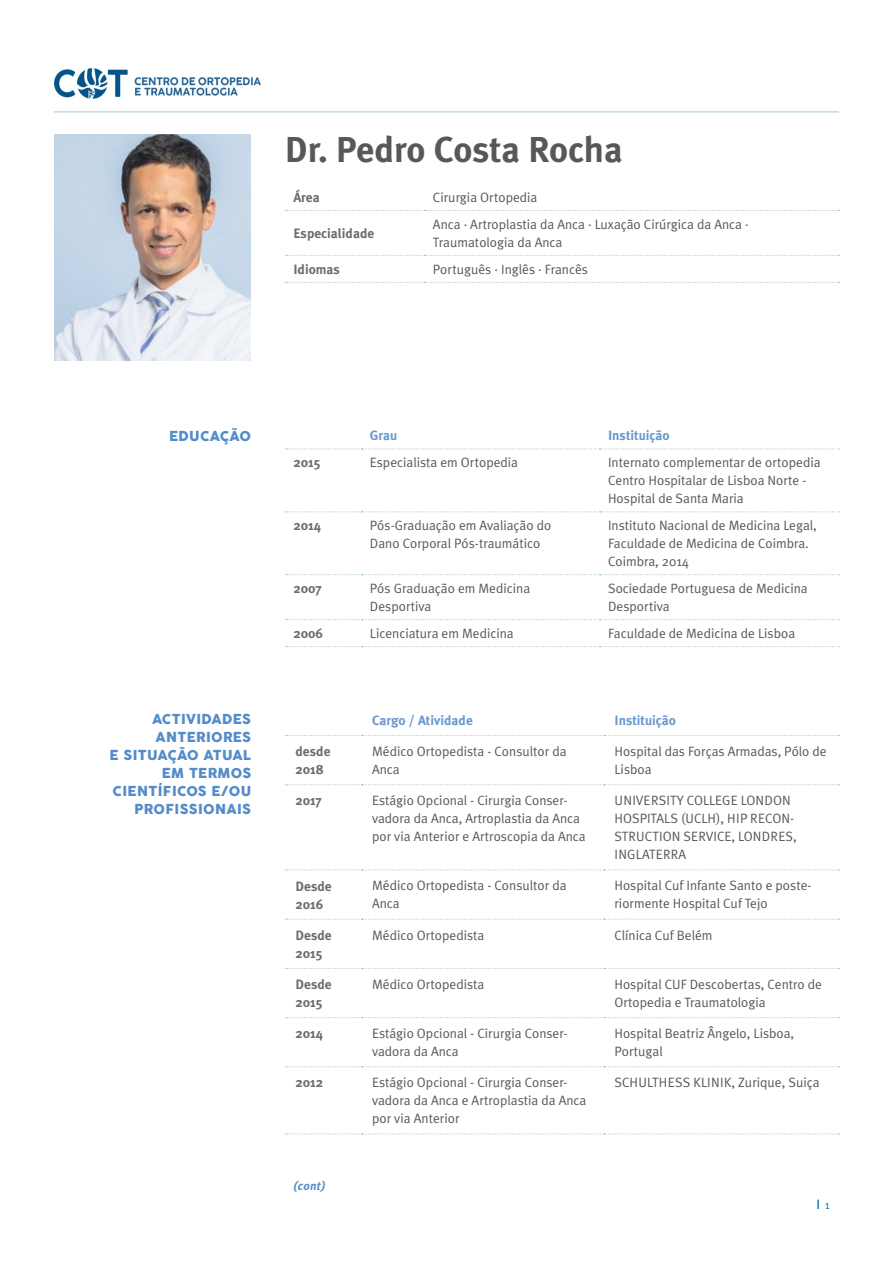
<style>
.page{position:relative;width:893px;height:1263px;background:#fff}
.page>*{position:absolute;margin:0;border:0;box-sizing:border-box;transform-origin:0 0}
.t1{font:700 36px "Meta Plus";color:#57585a}
.t2{font:13.5px/18px "Meta Plus Normal";color:#57585a}
.t3{font:700 13.5px/18px "Meta Plus";color:#6c6d70}
.t4{font:13.5px/18px "Cocogoose";letter-spacing:.025em;color:#548cc9;text-align:right}
.t5{font:700 13.5px "Meta Plus";color:#6997cf}
.t6{font:italic 700 12px "Meta Plus";color:#548cc9}
.t7{font:12px "Meta Plus Normal";color:#177ac0}
</style>
<div class="page">
<svg style="left:817px;top:1199px;width:2px;height:10px"></svg>
<img style="left:54px;top:68px;width:207px;height:31px">
<hr style="left:54px;top:112px;width:785px;height:1px;background:#a8c5d7">
<img style="left:54px;top:135px;width:197px;height:226px">
<svg style="left:285px;top:210px;width:554px;height:1px"></svg>
<svg style="left:285px;top:255px;width:554px;height:1px"></svg>
<svg style="left:285px;top:282px;width:554px;height:1px"></svg>
<svg style="left:285px;top:448px;width:554px;height:1px"></svg>
<svg style="left:285px;top:511px;width:554px;height:1px"></svg>
<svg style="left:285px;top:574px;width:554px;height:1px"></svg>
<svg style="left:285px;top:619px;width:554px;height:1px"></svg>
<svg style="left:285px;top:646px;width:554px;height:1px"></svg>
<svg style="left:285px;top:735px;width:554px;height:1px"></svg>
<svg style="left:285px;top:784px;width:554px;height:1px"></svg>
<svg style="left:285px;top:869px;width:554px;height:1px"></svg>
<svg style="left:285px;top:918px;width:554px;height:2px"></svg>
<svg style="left:285px;top:968px;width:554px;height:1px"></svg>
<svg style="left:285px;top:1017px;width:554px;height:1px"></svg>
<svg style="left:285px;top:1066px;width:554px;height:1px"></svg>
<svg style="left:285px;top:1133px;width:554px;height:1px"></svg>
<p class="t1" style="left:285px;top:129px;width:339px">Dr. Pedro Costa Rocha</p>
<p class="t3" style="left:293px;top:188px;width:28px">Área</p>
<p class="t2" style="left:433px;top:188px;width:106px">Cirurgia Ortopedia</p>
<p class="t3" style="left:293px;top:224px;width:82px">Especialidade</p>
<p class="t2" style="left:433px;top:215px;width:317px">Anca ∙ Artroplastia da Anca ∙ Luxação Cirúrgica da Anca ∙</p>
<p class="t2" style="left:433px;top:233px;width:131px">Traumatologia da Anca</p>
<p class="t3" style="left:293px;top:260px;width:48px">Idiomas</p>
<p class="t2" style="left:433px;top:260px;width:156px">Português ∙ Inglês ∙ Francês</p>
<p class="t4" style="left:169px;top:428px;width:83px">EDUCAÇÃO</p>
<p class="t4" style="left:152px;top:711px;width:101px">ACTIVIDADES</p>
<p class="t4" style="left:155px;top:729px;width:97px">ANTERIORES</p>
<p class="t4" style="left:110px;top:747px;width:143px">E SITUAÇÃO ATUAL</p>
<p class="t4" style="left:113px;top:765px;width:140px">EM TERMOS<br>CIENTÍFICOS E/OU<br>PROFISSIONAIS</p>
<p class="t5" style="left:370px;top:428px;width:29px">Grau</p>
<p class="t5" style="left:608px;top:428px;width:63px">Instituição</p>
<p class="t3" style="left:293px;top:454px;width:28px">2015</p>
<p class="t2" style="left:370px;top:453px;width:150px">Especialista em Ortopedia</p>
<p class="t2" style="left:608px;top:453px;width:214px">Internato complementar de ortopedia</p>
<p class="t2" style="left:608px;top:471px;width:200px">Centro Hospitalar de Lisboa Norte -<br>Hospital de Santa Maria</p>
<p class="t3" style="left:293px;top:517px;width:29px">2014</p>
<p class="t2" style="left:370px;top:516px;width:183px">Pós-Graduação em Avaliação do<br>Dano Corporal Pós-traumático</p>
<p class="t2" style="left:608px;top:516px;width:210px">Instituto Nacional de Medicina Legal,<br>Faculdade de Medicina de Coimbra.<br>Coimbra, 2014</p>
<p class="t3" style="left:293px;top:579px;width:30px">2007</p>
<p class="t2" style="left:370px;top:579px;width:162px">Pós Graduação em Medicina<br>Desportiva</p>
<p class="t2" style="left:608px;top:579px;width:201px">Sociedade Portuguesa de Medicina<br>Desportiva</p>
<p class="t3" style="left:293px;top:624px;width:31px">2006</p>
<p class="t2" style="left:370px;top:624px;width:145px">Licenciatura em Medicina</p>
<p class="t2" style="left:608px;top:624px;width:189px">Faculdade de Medicina de Lisboa</p>
<p class="t5" style="left:372px;top:712px;width:102px">Cargo / Atividade</p>
<p class="t5" style="left:614px;top:712px;width:63px">Instituição</p>
<p class="t3" style="left:296px;top:742px;width:37px">desde<br>2018</p>
<p class="t2" style="left:372px;top:742px;width:196px">Médico Ortopedista - Consultor da<br>Anca</p>
<p class="t2" style="left:614px;top:742px;width:214px">Hospital das Forças Armadas, Pólo de<br>Lisboa</p>
<p class="t3" style="left:296px;top:792px;width:28px">2017</p>
<p class="t2" style="left:372px;top:791px;width:215px">Estágio Opcional - Cirurgia Conser&shy;vadora da Anca, Artroplastia da Anca por via Anterior e Artroscopia da Anca</p>
<p class="t2" style="left:614px;top:791px;width:184px">UNIVERSITY COLLEGE LONDON<br>HOSPITALS (UCLH), HIP RECON-<br>STRUCTION SERVICE, LONDRES,<br>INGLATERRA</p>
<p class="t3" style="left:296px;top:877px;width:38px">Desde<br>2016</p>
<p class="t2" style="left:372px;top:876px;width:196px">Médico Ortopedista - Consultor da<br>Anca</p>
<p class="t2" style="left:614px;top:876px;width:199px">Hospital Cuf Infante Santo e poste&shy;riormente Hospital Cuf Tejo</p>
<p class="t3" style="left:296px;top:926px;width:38px">Desde<br>2015</p>
<p class="t2" style="left:372px;top:926px;width:114px">Médico Ortopedista</p>
<p class="t2" style="left:614px;top:926px;width:100px">Clínica Cuf Belém</p>
<p class="t3" style="left:296px;top:975px;width:38px">Desde<br>2015</p>
<p class="t2" style="left:372px;top:975px;width:114px">Médico Ortopedista</p>
<p class="t2" style="left:614px;top:975px;width:209px">Hospital CUF Descobertas, Centro de<br>Ortopedia e Traumatologia</p>
<p class="t3" style="left:296px;top:1024px;width:29px">2014</p>
<p class="t2" style="left:372px;top:1024px;width:197px">Estágio Opcional - Cirurgia Conser&shy;vadora da Anca</p>
<p class="t2" style="left:614px;top:1024px;width:181px">Hospital Beatriz Ângelo, Lisboa,<br>Portugal</p>
<p class="t3" style="left:296px;top:1074px;width:29px">2012</p>
<p class="t2" style="left:372px;top:1073px;width:216px">Estágio Opcional - Cirurgia Conser&shy;vadora da Anca e Artroplastia da Anca por via Anterior</p>
<p class="t2" style="left:614px;top:1073px;width:207px">SCHULTHESS KLINIK, Zurique, Suiça</p>
<p class="t6" style="left:293px;top:1179px;width:33px">(cont)</p>
<p class="t7" style="left:825px;top:1197px;width:6px">1</p>
</div>
